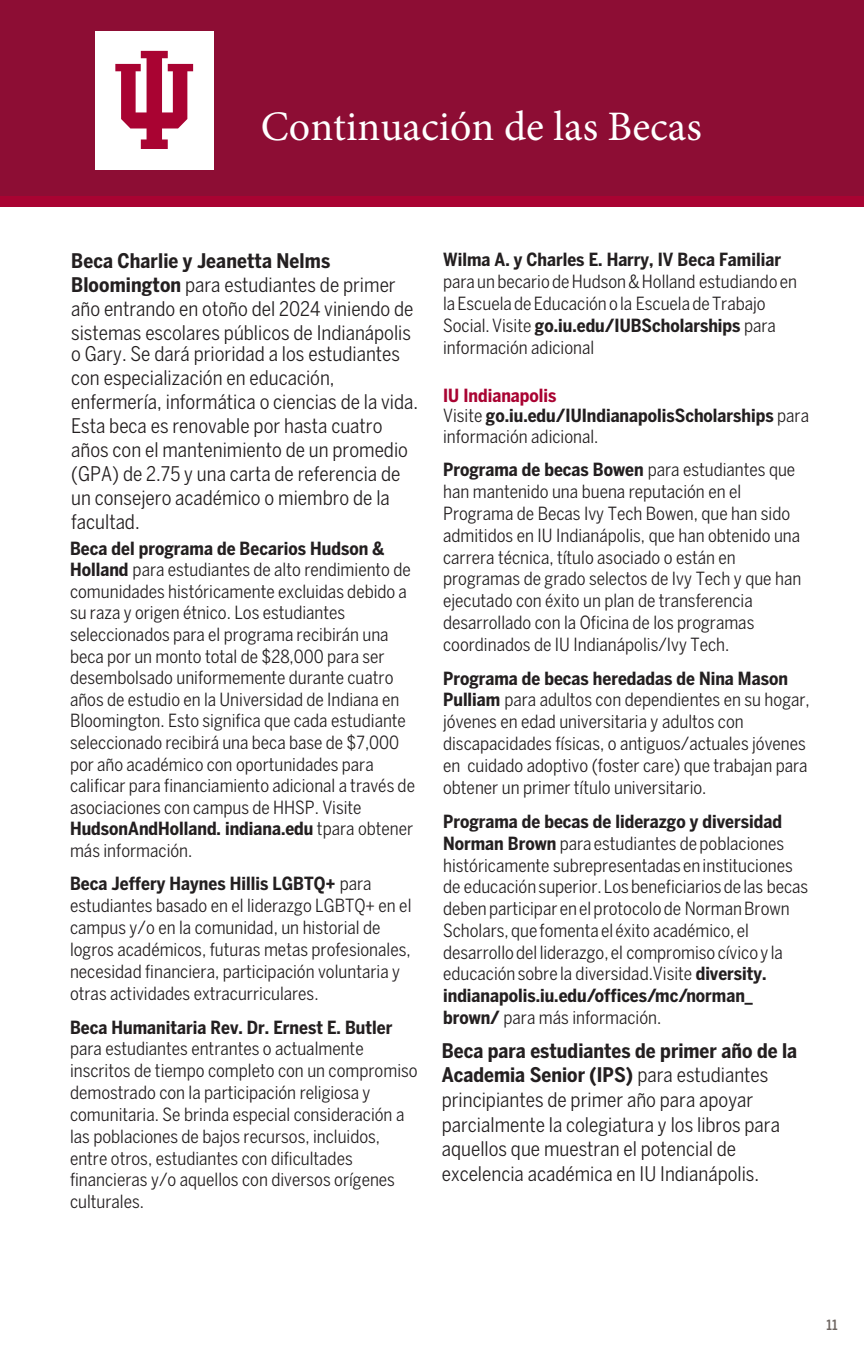
<style>
.page{position:relative;width:864px;height:1368px;background:#fff}
.page>*{position:absolute;margin:0;border:0;box-sizing:border-box;transform-origin:0 0}
.t1{font:42px "Minion Pro";color:#fff}
.t2{font:20px/24px "Benton Sans Cond";color:#231f20}
.t3{font:18px/21.8px "Benton Sans Cond";color:#231f20}
.t4{font:700 18px/20.6px "Benton Sans Cond";color:#231f20}
.t5{font:500 14px "Benton Sans Cond";color:#6d6561}
.s1{font-weight:700}
.s2{color:#a90332}
.s3{font-weight:400}
</style>
<div class="page">
<div style="left:0;top:0;width:864px;height:202px;background:#8d0d34"></div>
<div style="left:0;top:196px;width:864px;height:11px;background:#a90332"></div>
<div style="left:95px;top:31px;width:119px;height:139px;background:#fff"></div>
<svg style="left:115px;top:51px;width:78px;height:98px"></svg>
<p class="t1" style="left:261px;top:98px;width:442px">Continuación de las Becas</p>
<p class="t2" style="left:71px;top:248px;width:344px"><span class="s1">Beca Charlie y Jeanetta Nelms Bloomington</span> para estudiantes de primer año entrando en otoño del 2024 viniendo de sistemas escolares públicos de Indianápolis</p>
<p class="t2" style="left:71px;top:342px;width:348px">o Gary. Se dará prioridad a los estudiantes con especialización en educación, enfermería, informática o ciencias de la vida.<br>Esta beca es renovable por hasta cuatro años con el mantenimiento de un promedio (GPA) de 2.75 y una carta de referencia de un consejero académico o miembro de la facultad.</p>
<p class="t3" style="left:70px;top:537px;width:346px"><span class="s1">Beca del programa de Becarios Hudson &amp; Holland</span> para estudiantes de alto rendimiento de comunidades históricamente excluidas debido a su raza y origen étnico. Los estudiantes seleccionados para el programa recibirán una beca por un monto total de $28,000 para ser desembolsado uniformemente durante cuatro años de estudio en la Universidad de Indiana en Bloomington. Esto significa que cada estudiante seleccionado recibirá una beca base de $7,000 por año académico con oportunidades para calificar para financiamiento adicional a través de asociaciones con campus de HHSP. Visite <span class="s1">HudsonAndHolland. indiana.edu</span> tpara obtener más información.</p>
<p class="t3" style="left:70px;top:873px;width:343px"><span class="s1">Beca Jeffery Haynes Hillis LGBTQ+</span> para estudiantes basado en el liderazgo LGBTQ+ en el campus y/o en la comunidad, un historial de logros académicos, futuras metas profesionales, necesidad financiera, participación voluntaria y otras actividades extracurriculares.</p>
<p class="t3" style="left:70px;top:1016px;width:349px"><span class="s1">Beca Humanitaria Rev. Dr. Ernest E. Butler </span>para estudiantes entrantes o actualmente inscritos de tiempo completo con un compromiso demostrado con la participación religiosa y comunitaria. Se brinda especial consideración a las poblaciones de bajos recursos, incluidos, entre otros, estudiantes con dificultades financieras y/o aquellos con diversos orígenes culturales.</p>
<p class="t3" style="left:443px;top:248px;width:356px"><span class="s1">Wilma A. y Charles E. Harry, IV Beca Familiar </span>para un becario de Hudson &amp; Holland estudiando en la Escuela de Educación o la Escuela de Trabajo Social. Visite <span class="s1">go.iu.edu/IUBScholarships</span> para información adicional</p>
<p class="t4" style="left:443px;top:385px;width:367px"><span class="s2">IU Indianapolis<br></span><span class="s3">Visite</span> go.iu.edu/IUIndianapolisScholarships <span class="s3">para información adicional.</span></p>
<p class="t3" style="left:443px;top:459px;width:360px"><span class="s1">Programa de becas Bowen</span> para estudiantes que han mantenido una buena reputación en el Programa de Becas Ivy Tech Bowen, que han sido admitidos en IU Indianápolis, que han obtenido una carrera técnica, título asociado o están en programas de grado selectos de Ivy Tech y que han ejecutado con éxito un plan de transferencia desarrollado con la Oficina de los programas coordinados de IU Indianápolis/Ivy Tech.</p>
<p class="t3" style="left:443px;top:667px;width:368px"><span class="s1">Programa de becas heredadas de Nina Mason Pulliam</span> para adultos con dependientes en su hogar, jóvenes en edad universitaria y adultos con discapacidades físicas, o antiguos/actuales jóvenes en cuidado adoptivo (foster care) que trabajan para obtener un primer título universitario.</p>
<p class="t3" style="left:443px;top:810px;width:367px"><span class="s1">Programa de becas de liderazgo y diversidad Norman Brown</span> para estudiantes de poblaciones históricamente subrepresentadas en instituciones de educación superior. Los beneficiarios de las becas deben participar en el protocolo de Norman Brown Scholars, que fomenta el éxito académico, el desarrollo del liderazgo, el compromiso cívico y la educación sobre la diversidad.Visite <span class="s1">diversity. indianapolis.iu.edu/offices/mc/norman_ brown/</span> para más información.</p>
<p class="t2" style="left:442px;top:1038px;width:357px;line-height:24.6px"><span class="s1">Beca para estudiantes de primer año de la Academia Senior (IPS)</span> para estudiantes principiantes de primer año para apoyar parcialmente la colegiatura y los libros para aquellos que muestran el potencial de excelencia académica en IU Indianápolis.</p>
<p class="t5" style="left:827px;top:1316px;width:13px">11</p>
</div>
